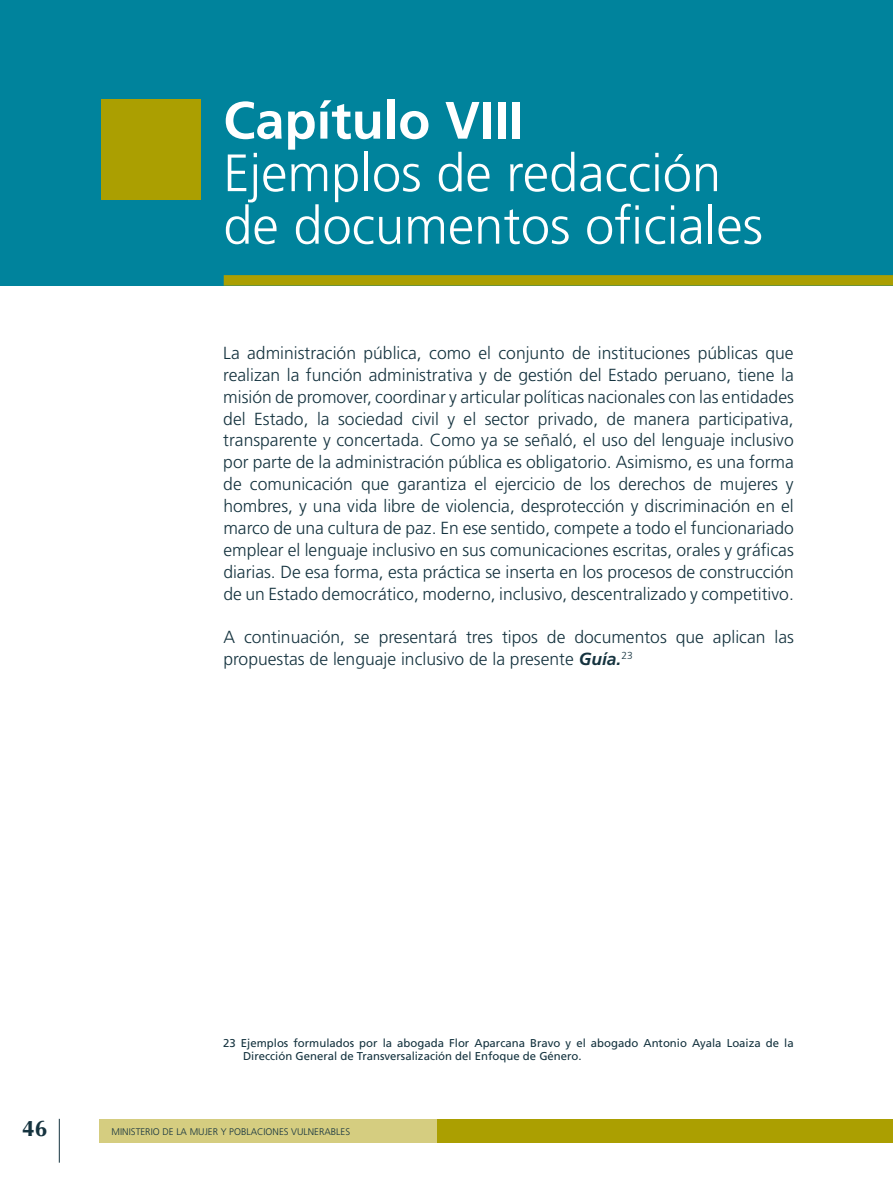
<style>
.page{position:relative;width:893px;height:1191px;background:#fff}
.page>*{position:absolute;margin:0;border:0;box-sizing:border-box;transform-origin:0 0}
.t1{font:300 52.5px/52.5px "Frutiger LT Std";color:#fff}
.t2{font:700 22.75px "CG Omega";color:#15333f}
.t3{font:300 17.5px/21.9px "Frutiger LT Std";color:#15333f;text-align:justify}
.t4{font:11.38px/13.7px "Frutiger LT Std";color:#15333f}
.t5{font:300 9.62px "Frutiger LT Std";color:#15333f}
.s1{font-weight:700}
.s2{font-weight:700;font-style:italic}
</style>
<div class="page">
<hr style="left:59px;top:1118px;width:1px;height:44px;background:#15333f">
<div style="left:401px;top:1119px;width:492px;height:24px;background:#ab9f01"></div>
<div style="left:99px;top:1119px;width:338px;height:24px;background:#d5cd80"></div>
<div style="left:0;top:0;width:893px;height:286px;background:#00839c"></div>
<div style="left:224px;top:275px;width:669px;height:11px;background:#ab9f01"></div>
<div style="left:101px;top:99px;width:99px;height:101px;background:#ab9f01"></div>
<p class="t1" style="left:223px;top:95px;width:541px"><span class="s1">Capítulo VIII<br></span>Ejemplos de redacción de documentos oficiales</p>
<p class="t3" style="left:223px;top:342px;width:572px">La administración pública, como el conjunto de instituciones públicas que realizan la función administrativa y de gestión del Estado peruano, tiene la misión de promover, coordinar y articular políticas nacionales con las entidades del Estado, la sociedad civil y el sector privado, de manera participativa, transparente y concertada. Como ya se señaló, el uso del lenguaje inclusivo por parte de la administración pública es obligatorio. Asimismo, es una forma de comunicación que garantiza el ejercicio de los derechos de mujeres y hombres, y una vida libre de violencia, desprotección y discriminación en el marco de una cultura de paz. En ese sentido, compete a todo el funcionariado emplear el lenguaje inclusivo en sus comunicaciones escritas, orales y gráficas diarias. De esa forma, esta práctica se inserta en los procesos de construcción de un Estado democrático, moderno, inclusivo, descentralizado y competitivo.</p>
<p class="t3" style="left:223px;top:626px;width:572px">A continuación, se presentará tres tipos de documentos que aplican las propuestas de lenguaje inclusivo de la presente <span class="s2">Guía.</span><sup>23</sup></p>
<p class="t4" style="left:243px;top:1036px;width:552px;text-indent:-20px">23 Ejemplos formulados por la abogada Flor Aparcana Bravo y el abogado Antonio Ayala Loaiza de la<br>Dirección General de Transversalización del Enfoque de Género.</p>
<p class="t2" style="left:22px;top:1114px;width:27px">46</p>
<p class="t5" style="left:112px;top:1126px;width:240px">MINISTERIO DE LA MUJER Y POBLACIONES VULNERABLES</p>
</div>
